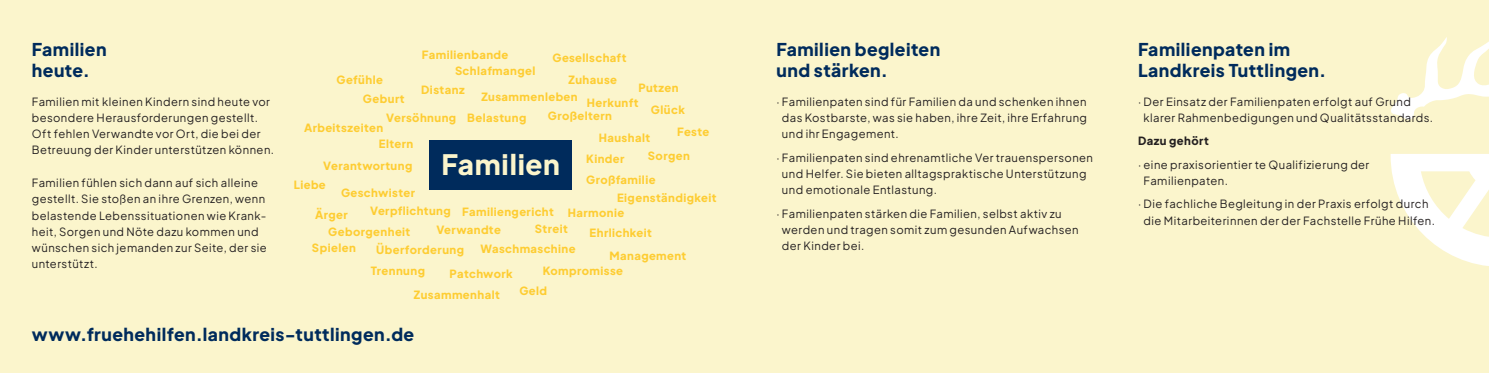
<style>
.page{position:relative;width:1489px;height:373px;background:#fff}
.page>*{position:absolute;margin:0;border:0;box-sizing:border-box;transform-origin:0 0}
.t1{font:800 27.88px "Plus Jakarta Sans";letter-spacing:.025em;color:#fbf5cc}
.t2{font:800 17.5px/21.2px "Plus Jakarta Sans";letter-spacing:.025em;color:#002b5c}
.t3{font:11.25px/16.2px "Plus Jakarta Sans";letter-spacing:.04em;color:#231f20}
.t4{font:800 11.25px/15.8px "Plus Jakarta Sans";letter-spacing:.04em;color:#fecd33}
.t5{font:800 11.25px "Plus Jakarta Sans";letter-spacing:.04em;color:#231f20}
</style>
<div class="page">
<div style="left:0;top:0;width:1488px;height:372px;background:#fbf5cc"></div>
<div style="left:429px;top:140px;width:143px;height:50px;background:#002b5c"></div>
<svg style="left:1390px;top:154px;width:98px;height:112px"></svg>
<svg style="left:1391px;top:37px;width:97px;height:83px"></svg>
<h2 class="t2" style="left:32px;top:37px;width:76px">Familien heute.</h2>
<p class="t3" style="left:32px;top:92px;width:244px">Familien mit kleinen Kindern sind heute vor besondere Herausforderungen gestellt.<br>Oft fehlen Verwandte vor Ort, die bei der Betreuung der Kinder unterstützen können.</p>
<p class="t3" style="left:32px;top:173px;width:236px">Familien fühlen sich dann auf sich alleine gestellt. Sie stoßen an ihre Grenzen, wenn belastende Lebenssituationen wie Krank&shy;heit, Sorgen und Nöte dazu kommen und wünschen sich jemanden zur Seite, der sie unterstützt.</p>
<p class="t4" style="left:422px;top:46px;width:88px">Familienbande</p>
<p class="t4" style="left:552px;top:48px;width:75px">Gesellschaft</p>
<p class="t4" style="left:455px;top:61px;width:82px">Schlafmangel</p>
<p class="t4" style="left:336px;top:71px;width:48px">Gefühle</p>
<p class="t4" style="left:568px;top:71px;width:50px">Zuhause</p>
<p class="t4" style="left:638px;top:78px;width:42px">Putzen</p>
<p class="t4" style="left:421px;top:80px;width:45px">Distanz</p>
<p class="t4" style="left:467px;top:85px;width:112px;line-height:21.2px;text-indent:14px">Zusammenleben<br>Belastung</p>
<p class="t4" style="left:363px;top:89px;width:43px">Geburt</p>
<p class="t4" style="left:586px;top:93px;width:53px">Herkunft</p>
<p class="t4" style="left:651px;top:101px;width:36px">Glück</p>
<p class="t4" style="left:548px;top:107px;width:66px">Großeltern</p>
<p class="t4" style="left:386px;top:109px;width:71px">Versöhnung</p>
<p class="t4" style="left:304px;top:118px;width:81px">Arbeitszeiten</p>
<p class="t4" style="left:677px;top:122px;width:34px">Feste</p>
<p class="t4" style="left:586px;top:125px;width:65px;line-height:21px;text-indent:13px">Haushalt<br>Kinder</p>
<p class="t4" style="left:379px;top:135px;width:36px">Eltern</p>
<p class="t4" style="left:648px;top:146px;width:43px">Sorgen</p>
<h1 class="t1" style="left:441px;top:141px;width:120px">Familien</h1>
<p class="t4" style="left:323px;top:157px;width:91px">Verantwortung</p>
<p class="t4" style="left:315px;top:180px;width:101px;line-height:22.2px;text-indent:26px">Geschwister<br>Ärger</p>
<p class="t4" style="left:294px;top:175px;width:34px">Liebe</p>
<p class="t4" style="left:586px;top:170px;width:71px">Großfamilie</p>
<p class="t4" style="left:617px;top:188px;width:101px">Eigenständigkeit</p>
<p class="t4" style="left:370px;top:201px;width:82px">Verpflichtung</p>
<p class="t4" style="left:462px;top:202px;width:93px">Familiengericht</p>
<p class="t4" style="left:567px;top:203px;width:58px">Harmonie</p>
<p class="t4" style="left:535px;top:219px;width:34px">Streit</p>
<p class="t4" style="left:589px;top:223px;width:64px">Ehrlichkeit</p>
<p class="t4" style="left:436px;top:220px;width:66px">Verwandte</p>
<p class="t4" style="left:312px;top:222px;width:100px;text-indent:16px">Geborgenheit<br>Spielen</p>
<p class="t4" style="left:371px;top:237px;width:95px;line-height:21.6px;text-indent:5px">Überforderung<br>Trennung</p>
<p class="t4" style="left:480px;top:239px;width:97px">Waschmaschine</p>
<p class="t4" style="left:414px;top:285px;width:87px">Zusammenhalt</p>
<p class="t4" style="left:609px;top:246px;width:78px">Management</p>
<p class="t4" style="left:542px;top:261px;width:82px">Kompromisse</p>
<p class="t4" style="left:449px;top:264px;width:65px">Patchwork</p>
<p class="t4" style="left:519px;top:281px;width:29px">Geld</p>
<h2 class="t2" style="left:32px;top:322px;width:384px">www.fruehehilfen.landkreis-tuttlingen.de</h2>
<h2 class="t2" style="left:776px;top:37px;width:165px">Familien begleiten und stärken.</h2>
<p class="t3" style="left:782px;top:92px;width:306px;text-align:justify;text-indent:-6px">· Familienpaten sind für Familien da und schenken ihnen das Kostbarste, was sie haben, ihre Zeit, ihre Erfahrung und ihr Engagement.</p>
<p class="t3" style="left:782px;top:148px;width:312px;text-indent:-6px">· Familienpaten sind ehrenamtliche Ver trauenspersonen und Helfer. Sie bieten alltagspraktische Unterstützung und emotionale Entlastung.</p>
<p class="t3" style="left:782px;top:204px;width:298px;text-indent:-6px">· Familienpaten stärken die Familien, selbst aktiv zu werden und tragen somit zum gesunden Aufwachsen der Kinder bei.</p>
<h2 class="t2" style="left:1137px;top:37px;width:190px">Familienpaten im<br>Landkreis Tuttlingen.</h2>
<p class="t3" style="left:1143px;top:92px;width:291px;text-indent:-6px">· Der Einsatz der Familienpaten erfolgt auf Grund klarer Rahmenbedigungen und Qualitätsstandards.</p>
<p class="t5" style="left:1137px;top:132px;width:72px">Dazu gehört</p>
<p class="t3" style="left:1143px;top:155px;width:227px;text-indent:-6px">· eine praxisorientier te Qualifizierung der<br>Familienpaten.</p>
<p class="t3" style="left:1137px;top:194px;width:298px;text-align:center">· Die fachliche Begleitung in der Praxis erfolgt durch die Mitarbeiterinnen der der Fachstelle Frühe Hilfen.</p>
</div>
